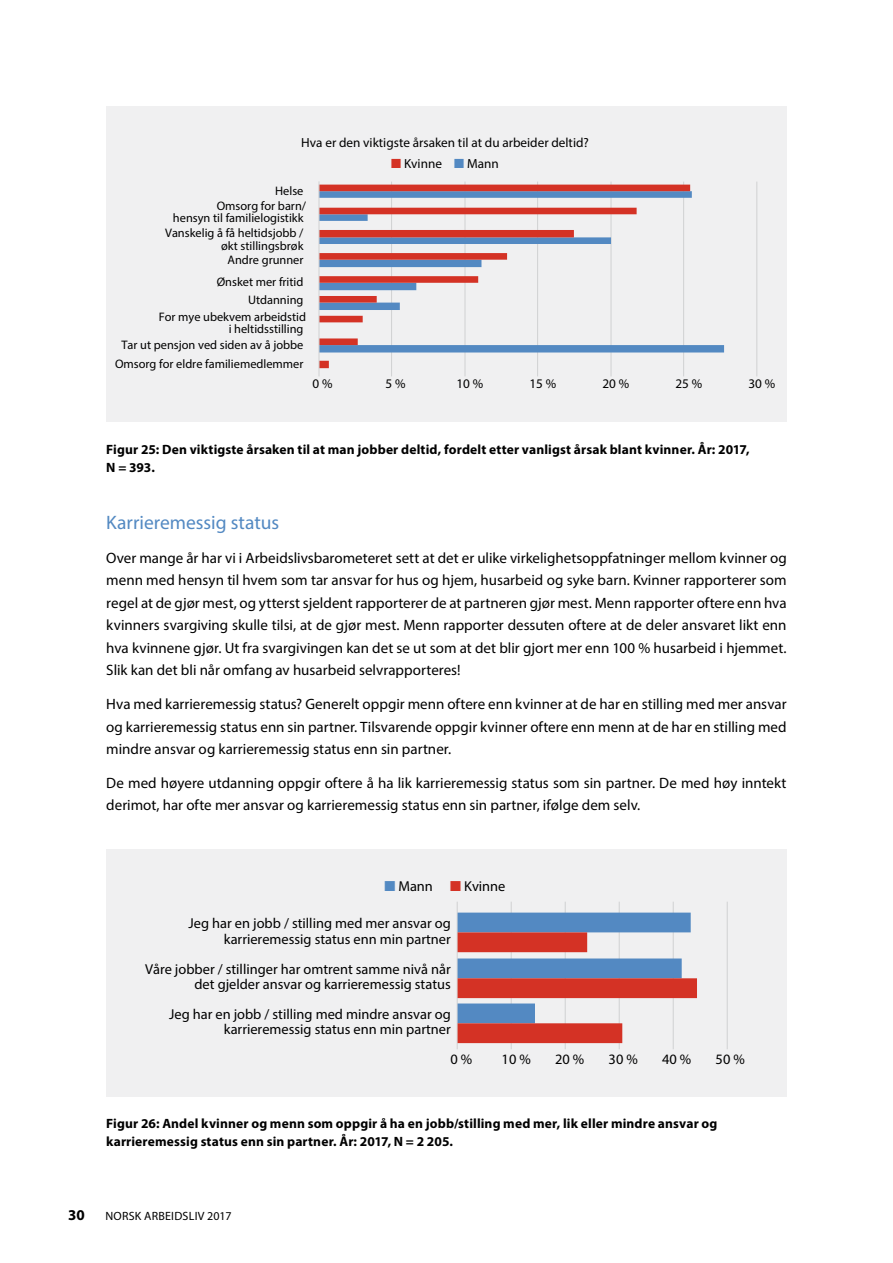
<style>
.page{position:relative;width:893px;height:1263px;background:#fff}
.page>*{position:absolute;margin:0;border:0;box-sizing:border-box;transform-origin:0 0}
.t1{font:19.5px "Myriad Pro";color:#5389c2}
.t2{font:15px/22.5px "Myriad Pro";color:#000;text-align:justify}
.t3{font:700 15px "Myriad Pro";color:#000}
.t4{font:14.4px/15.3px "Myriad Pro";color:#000;text-align:right}
.t5{font:700 13.5px/18px "Myriad Pro";letter-spacing:.01em;color:#000}
.t6{font:13.2px "Myriad Pro";color:#000}
.t7{font:12.3px/12.3px "Myriad Pro";color:#000;text-align:right}
.t8{font:12px "Myriad Pro";letter-spacing:.02em;color:#000}
.s1{color:#d43225}
.s2{color:#5389c2}
</style>
<div class="page">
<div style="left:106px;top:106px;width:681px;height:315px;background:#f0f0f1"></div>
<hr style="left:391px;top:182px;width:1px;height:194px;background:#d0d1d2">
<hr style="left:465px;top:182px;width:1px;height:194px;background:#d0d1d2">
<hr style="left:537px;top:182px;width:1px;height:194px;background:#d0d1d2">
<hr style="left:611px;top:182px;width:1px;height:194px;background:#d0d1d2">
<hr style="left:683px;top:182px;width:1px;height:194px;background:#d0d1d2">
<hr style="left:757px;top:182px;width:1px;height:194px;background:#d0d1d2">
<svg style="left:320px;top:185px;width:370px;height:183px"></svg>
<hr style="left:319px;top:181px;width:1px;height:195px;background:#d0d1d2">
<div style="left:106px;top:849px;width:681px;height:247px;background:#f0f0f1"></div>
<hr style="left:511px;top:902px;width:1px;height:147px;background:#d0d1d2">
<hr style="left:457px;top:902px;width:1px;height:147px;background:#d0d1d2">
<hr style="left:727px;top:902px;width:1px;height:147px;background:#d0d1d2">
<hr style="left:673px;top:902px;width:1px;height:147px;background:#d0d1d2">
<hr style="left:619px;top:902px;width:1px;height:147px;background:#d0d1d2">
<hr style="left:565px;top:902px;width:1px;height:147px;background:#d0d1d2">
<svg style="left:458px;top:912px;width:239px;height:131px"></svg>
<p class="t6" style="left:301px;top:134px;width:289px">Hva er den viktigste årsaken til at du arbeider deltid?</p>
<p class="t6" style="left:391px;top:155px;width:109px"><span class="s1">■</span> Kvinne <span class="s2">■</span> Mann</p>
<p class="t7" style="left:275px;top:184px;width:30px">Helse</p>
<p class="t7" style="left:173px;top:199px;width:135px">Omsorg for barn/<br>hensyn til familielogistikk</p>
<p class="t7" style="left:165px;top:227px;width:140px">Vanskelig å få heltidsjobb / økt stillingsbrøk</p>
<p class="t7" style="left:227px;top:254px;width:78px">Andre grunner</p>
<p class="t7" style="left:217px;top:276px;width:88px">Ønsket mer fritid</p>
<p class="t7" style="left:248px;top:294px;width:57px">Utdanning</p>
<p class="t7" style="left:159px;top:310px;width:149px">For mye ubekvem arbeidstid i heltidsstilling</p>
<p class="t7" style="left:121px;top:338px;width:184px">Tar ut pensjon ved siden av å jobbe</p>
<p class="t7" style="left:115px;top:358px;width:190px">Omsorg for eldre familiemedlemmer</p>
<p class="t6" style="left:313px;top:376px;width:22px">0 %</p>
<p class="t6" style="left:386px;top:376px;width:22px">5 %</p>
<p class="t6" style="left:456px;top:376px;width:28px">10 %</p>
<p class="t6" style="left:529px;top:376px;width:28px">15 %</p>
<p class="t6" style="left:602px;top:376px;width:28px">20 %</p>
<p class="t6" style="left:675px;top:376px;width:28px">25 %</p>
<p class="t6" style="left:748px;top:376px;width:28px">30 %</p>
<p class="t5" style="left:106px;top:440px;width:645px">Figur 25: Den viktigste årsaken til at man jobber deltid, fordelt etter vanligst årsak blant kvinner. År: 2017,<br>N = 393.</p>
<h1 class="t1" style="left:106px;top:511px;width:174px">Karrieremessig status</h1>
<p class="t2" style="left:106px;top:546px;width:682px">Over mange år har vi i Arbeidslivsbarometeret sett at det er ulike virkelighetsoppfatninger mellom kvinner og menn med hensyn til hvem som tar ansvar for hus og hjem, husarbeid og syke barn. Kvinner rapporterer som regel at de gjør mest, og ytterst sjeldent rapporterer de at partneren gjør mest. Menn rapporter oftere enn hva kvinners svargiving skulle tilsi, at de gjør mest. Menn rapporter dessuten oftere at de deler ansvaret likt enn hva kvinnene gjør. Ut fra svargivingen kan det se ut som at det blir gjort mer enn 100 % husarbeid i hjemmet.<br>Slik kan det bli når omfang av husarbeid selvrapporteres!</p>
<p class="t2" style="left:106px;top:693px;width:682px">Hva med karrieremessig status? Generelt oppgir menn oftere enn kvinner at de har en stilling med mer ansvar og karrieremessig status enn sin partner. Tilsvarende oppgir kvinner oftere enn menn at de har en stilling med mindre ansvar og karrieremessig status enn sin partner.</p>
<p class="t2" style="left:106px;top:771px;width:682px">De med høyere utdanning oppgir oftere å ha lik karrieremessig status som sin partner. De med høy inntekt derimot, har ofte mer ansvar og karrieremessig status enn sin partner, ifølge dem selv.</p>
<p class="t4" style="left:384px;top:878px;width:123px"><span class="s2">■</span> Mann <span class="s1">■</span> Kvinne</p>
<p class="t4" style="left:189px;top:915px;width:264px">Jeg har en jobb / stilling med mer ansvar og karrieremessig status enn min partner</p>
<p class="t4" style="left:145px;top:961px;width:307px">Våre jobber / stillinger har omtrent samme nivå når det gjelder ansvar og karrieremessig status</p>
<p class="t4" style="left:169px;top:1006px;width:283px">Jeg har en jobb / stilling med mindre ansvar og karrieremessig status enn min partner</p>
<p class="t4" style="left:450px;top:1051px;width:23px">0 %</p>
<p class="t4" style="left:502px;top:1051px;width:31px">10 %</p>
<p class="t4" style="left:555px;top:1051px;width:31px">20 %</p>
<p class="t4" style="left:609px;top:1051px;width:31px">30 %</p>
<p class="t4" style="left:662px;top:1051px;width:31px">40 %</p>
<p class="t4" style="left:716px;top:1051px;width:31px">50 %</p>
<p class="t5" style="left:106px;top:1114px;width:613px">Figur 26: Andel kvinner og menn som oppgir å ha en jobb/stilling med mer, lik eller mindre ansvar og karrieremessig status enn sin partner. År: 2017, N = 2 205.</p>
<p class="t3" style="left:68px;top:1205px;width:18px">30</p>
<p class="t8" style="left:105px;top:1209px;width:128px">NORSK ARBEIDSLIV 2017</p>
</div>
